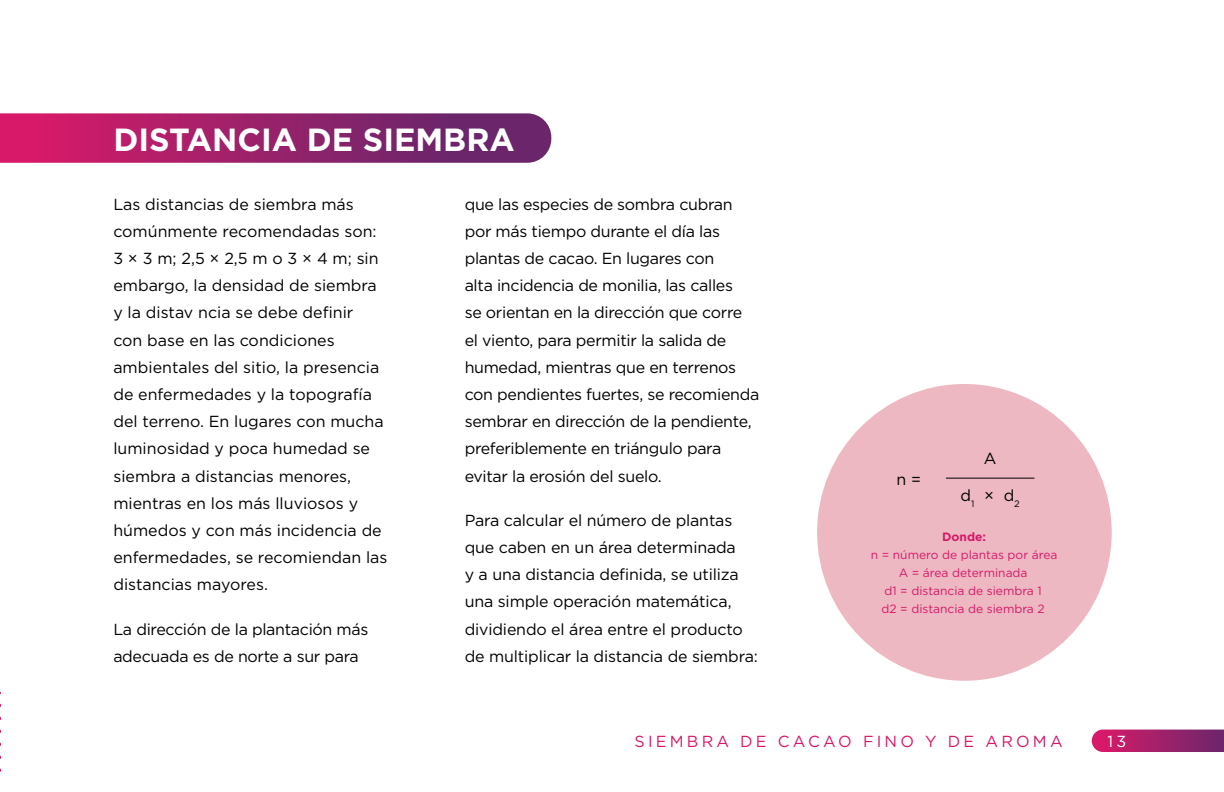
<style>
.page{position:relative;width:1224px;height:792px;background:#fff}
.page>*{position:absolute;margin:0;border:0;box-sizing:border-box;transform-origin:0 0}
.t1{font:700 32px "Gotham";color:#fff}
.t2{font:16px/27.2px "Gotham";letter-spacing:-.01em;color:#000}
.t3{font:16px "Gotham";letter-spacing:.2em;color:#d71869}
.t4{font:16px "Gotham";color:#fff}
.t5{font:12px/18px "Gotham";color:#d71869;text-align:center}
.t6{font:700 12px "Gotham";color:#d71869}
</style>
<div class="page">
<svg style="left:1092px;top:730px;width:132px;height:22px;background:#a4236c"></svg>
<svg style="left:0;top:693px;width:1px;height:79px"></svg>
<svg style="left:0;top:113px;width:551px;height:50px;background:#9b256d"></svg>
<div style="left:817px;top:384px;width:295px;height:297px;background:#edb8c2;border-radius:50%"></div>
<hr style="left:946px;top:478px;width:88px;height:1px;background:#000">
<h1 class="t1" style="left:113px;top:118px;width:403px">DISTANCIA DE SIEMBRA</h1>
<p class="t2" style="left:113px;top:190px;width:276px">Las distancias de siembra más comúnmente recomendadas son:<br>3 × 3 m; 2,5 × 2,5 m o 3 × 4 m; sin embargo, la densidad de siembra y la distav ncia se debe definir<br>con base en las condiciones ambientales del sitio, la presencia de enfermedades y la topografía del terreno. En lugares con mucha luminosidad y poca humedad se siembra a distancias menores, mientras en los más lluviosos y húmedos y con más incidencia de enfermedades, se recomiendan las distancias mayores.</p>
<p class="t2" style="left:113px;top:615px;width:257px">La dirección de la plantación más adecuada es de norte a sur para</p>
<p class="t2" style="left:465px;top:190px;width:296px">que las especies de sombra cubran por más tiempo durante el día las plantas de cacao. En lugares con<br>alta incidencia de monilia, las calles<br>se orientan en la dirección que corre el viento, para permitir la salida de humedad, mientras que en terrenos con pendientes fuertes, se recomienda sembrar en dirección de la pendiente, preferiblemente en triángulo para evitar la erosión del suelo.</p>
<p class="t2" style="left:465px;top:506px;width:295px">Para calcular el número de plantas que caben en un área determinada<br>y a una distancia definida, se utiliza una simple operación matemática, dividiendo el área entre el producto de multiplicar la distancia de siembra:</p>
<p class="t2" style="left:897px;top:465px;width:26px">n =</p>
<p class="t2" style="left:984px;top:445px;width:14px">A</p>
<p class="t2" style="left:961px;top:482px;width:61px">d<sub>1</sub> × d<sub>2</sub></p>
<p class="t6" style="left:942px;top:529px;width:45px">Donde:</p>
<p class="t5" style="left:871px;top:546px;width:188px">n = número de plantas por área<br>A = área determinada<br>d1 = distancia de siembra 1<br>d2 = distancia de siembra 2</p>
<p class="t3" style="left:635px;top:731px;width:430px">SIEMBRA DE CACAO FINO Y DE AROMA</p>
<p class="t4" style="left:1108px;top:731px;width:20px">13</p>
</div>
